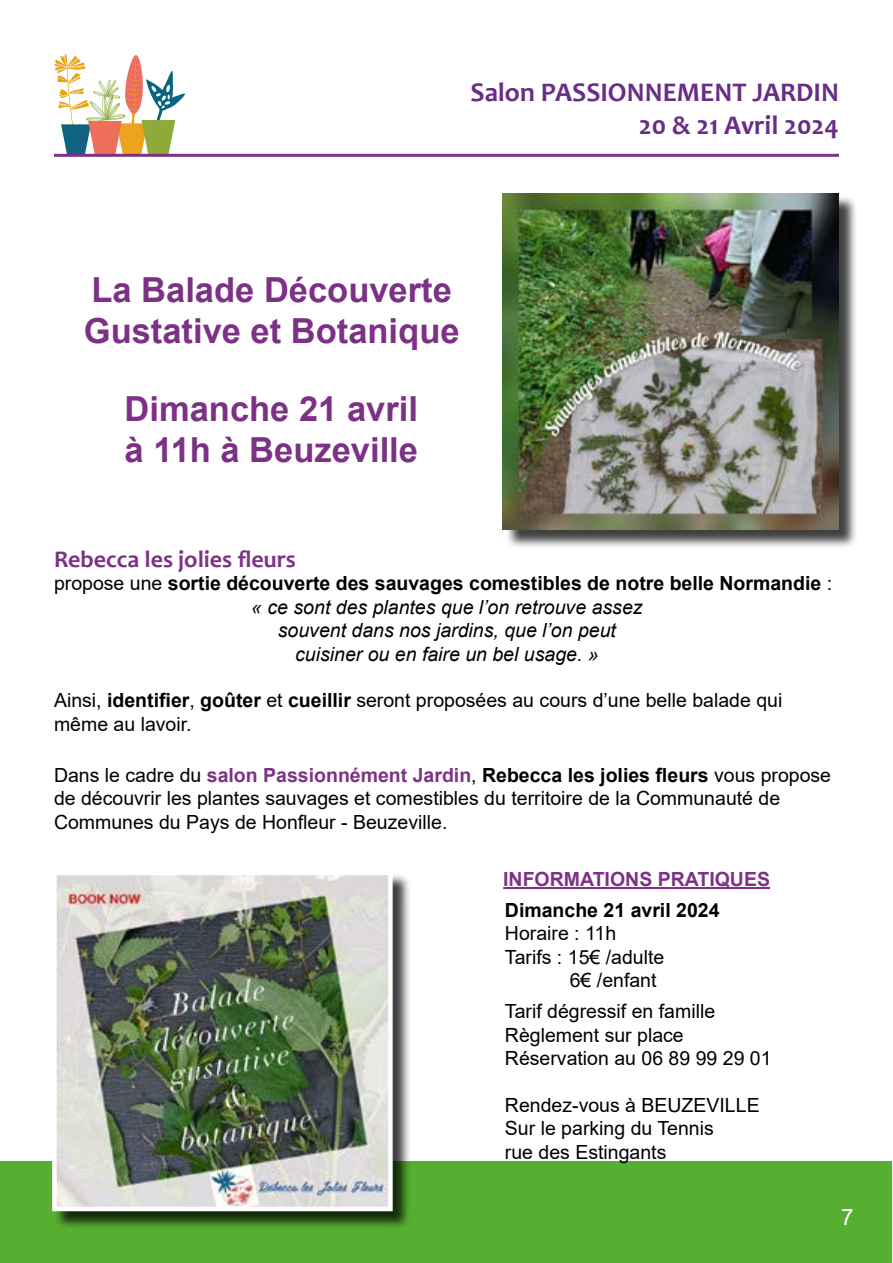
<style>
.page{position:relative;width:893px;height:1263px;background:#fff}
.page>*{position:absolute;margin:0;border:0;box-sizing:border-box;transform-origin:0 0}
.t1{font:700 34.5px/41.4px "Arial";color:#7c3186}
.t2{font:700 27px/32.4px "Candara";color:#672d87;text-align:right}
.t3{font:700 24px "Candara";color:#7e3287}
.t4{font:22.5px "Arial";color:#fff}
.t5{font:19.5px/23.4px "Arial";color:#000}
.t6{font:italic 19.5px/23.4px "Arial";color:#000;text-align:center}
.t7{font:700 19.5px "Arial";color:#7e3287}
.t8{font:700 19.5px "Arial";color:#000}
.s1{font-style:normal}
.s2{font-weight:700;font-style:normal}
.s3{font-weight:700}
.s4{font-weight:700;color:#7e3287}
</style>
<div class="page">
<div style="left:0;top:1162px;width:892px;height:101px;background:#56af31"></div>
<svg style="left:54px;top:54px;width:131px;height:100px"></svg>
<hr style="left:54px;top:154px;width:785px;height:3px;background:#7e3287">
<hr style="left:503px;top:887px;width:267px;height:2px;background:#7e3287">
<div style="left:55px;top:873px;width:357px;height:357px;background:#000;opacity:.75"></div>
<img style="left:57px;top:876px;width:331px;height:330px">
<div style="left:52px;top:871px;width:341px;height:340px;border:4px solid #fff"></div>
<div style="left:505px;top:196px;width:353px;height:352px;background:#000;opacity:.75"></div>
<img style="left:503px;top:193px;width:336px;height:336px">
<h2 class="t2" style="left:471px;top:76px;width:370px">Salon PASSIONNEMENT JARDIN<br>20 &amp; 21 Avril 2024</h2>
<h1 class="t1" style="left:84px;top:269px;width:377px">La Balade Découverte<br>Gustative et Botanique</h1>
<h1 class="t1" style="left:125px;top:388px;width:295px">Dimanche 21 avril à 11h à Beuzeville</h1>
<p class="t3" style="left:54px;top:544px;width:244px">Rebecca les jolies fleurs</p>
<p class="t6" style="left:54px;top:572px;width:780px"><span class="s1">propose une</span> <span class="s2">sortie découverte des sauvages comestibles de notre belle Normandie</span> <span class="s1">: </span>« ce sont des plantes que l’on retrouve assez<br>souvent dans nos jardins, que l’on peut<br>cuisiner ou en faire un bel usage. »</p>
<p class="t5" style="left:54px;top:689px;width:730px">Ainsi, <span class="s3">identifier</span>, <span class="s3">goûter</span> et <span class="s3">cueillir</span> seront proposées au cours d’une belle balade qui même au lavoir.</p>
<p class="t5" style="left:54px;top:763px;width:779px">Dans le cadre du <span class="s4">salon Passionnément Jardin</span>, <span class="s3">Rebecca les jolies fleurs</span> vous propose de découvrir les plantes sauvages et comestibles du territoire de la Communauté de<br>Communes du Pays de Honfleur - Beuzeville.</p>
<p class="t7" style="left:503px;top:865px;width:268px">INFORMATIONS PRATIQUES</p>
<p class="t8" style="left:505px;top:896px;width:216px">Dimanche 21 avril 2024</p>
<p class="t5" style="left:505px;top:921px;width:113px">Horaire : 11h</p>
<p class="t5" style="left:505px;top:945px;width:161px">Tarifs : 15€ /adulte</p>
<p class="t5" style="left:570px;top:968px;width:88px">6€ /enfant</p>
<p class="t5" style="left:505px;top:999px;width:268px">Tarif dégressif en famille<br>Règlement sur place<br>Réservation au 06 89 99 29 01</p>
<p class="t5" style="left:505px;top:1093px;width:256px">Rendez-vous à BEUZEVILLE<br>Sur le parking du Tennis<br>rue des Estingants</p>
<p class="t4" style="left:841px;top:1202px;width:14px">7</p>
</div>
